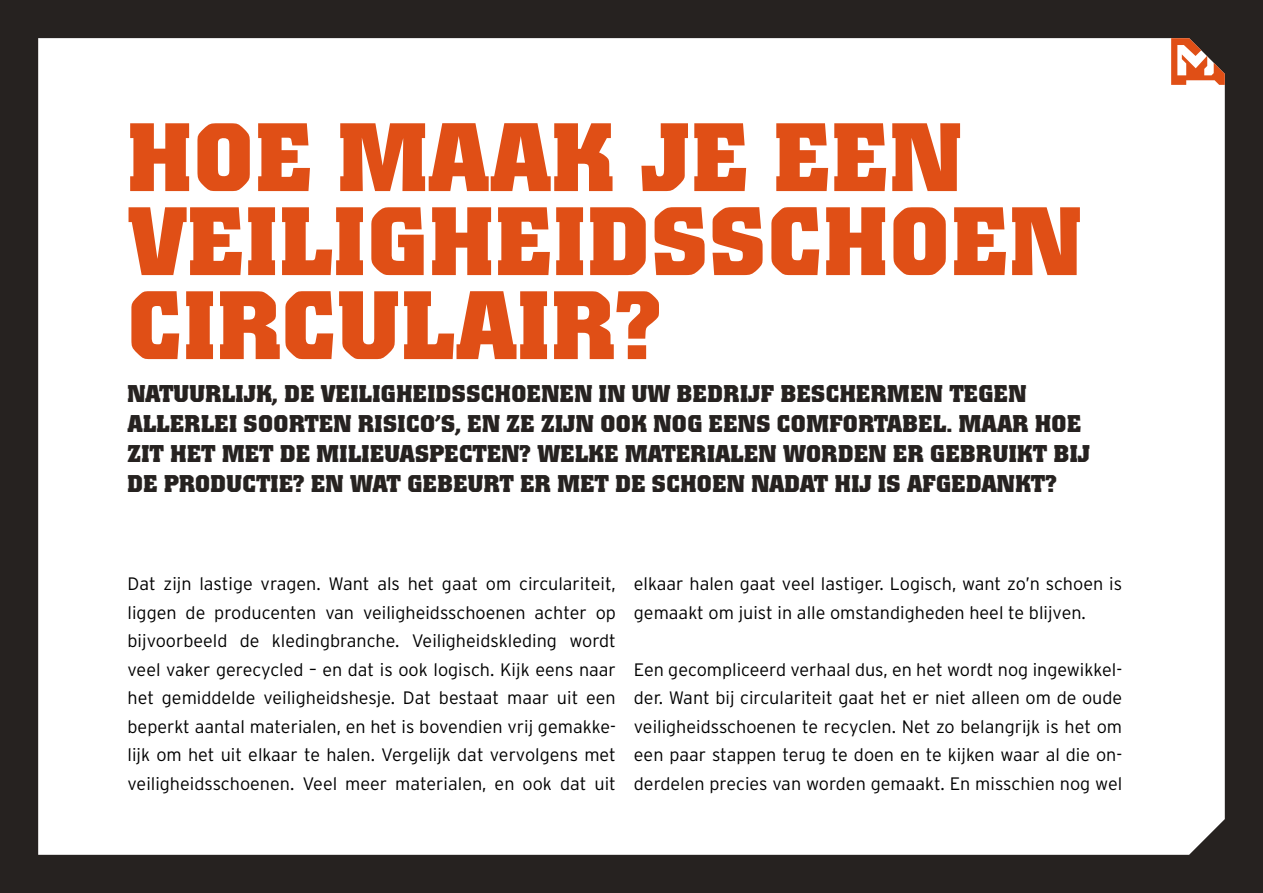
<style>
.page{position:relative;width:1263px;height:893px;background:#fff}
.page>*{position:absolute;margin:0;border:0;box-sizing:border-box;transform-origin:0 0}
.t1{font:700 96px/84px "Colossalis";letter-spacing:.02em;color:#e04f16}
.t2{font:700 24px/30px "Colossalis";letter-spacing:.02em;color:#262220}
.t3{font:300 18px/28.5px "Interstate";color:#000;text-align:justify}
</style>
<div class="page">
<div style="left:0;top:0;width:1262px;height:892px;background:#262220"></div>
<div style="left:38px;top:38px;width:1187px;height:817px;background:#fff"></div>
<svg style="left:1171px;top:38px;width:54px;height:47px"></svg>
<h1 class="t1" style="left:128px;top:116px;width:955px">HOE MAAK JE EEN<br>VEILIGHEIDSSCHOEN<br>CIRCULAIR?</h1>
<p class="t2" style="left:128px;top:379px;width:964px">NATUURLIJK, DE VEILIGHEIDSSCHOENEN IN UW BEDRIJF BESCHERMEN TEGEN ALLERLEI SOORTEN RISICO’S, EN ZE ZIJN OOK NOG EENS COMFORTABEL. MAAR HOE ZIT HET MET DE MILIEUASPECTEN? WELKE MATERIALEN WORDEN ER GEBRUIKT BIJ DE PRODUCTIE? EN WAT GEBEURT ER MET DE SCHOEN NADAT HIJ IS AFGEDANKT?</p>
<p class="t3" style="left:128px;top:570px;width:490px">Dat zijn lastige vragen. Want als het gaat om circulariteit, liggen de producenten van veiligheidsschoenen achter op bijvoorbeeld de kledingbranche. Veiligheidskleding wordt veel vaker gerecycled – en dat is ook logisch. Kijk eens naar het gemiddelde veiligheidshesje. Dat bestaat maar uit een beperkt aantal materialen, en het is bovendien vrij gemakke&shy;lijk om het uit elkaar te halen. Vergelijk dat vervolgens met veiligheidsschoenen. Veel meer materialen, en ook dat uit</p>
<p class="t3" style="left:634px;top:570px;width:490px">elkaar halen gaat veel lastiger. Logisch, want zo’n schoen is gemaakt om juist in alle omstandigheden heel te blijven.</p>
<p class="t3" style="left:634px;top:655px;width:490px">Een gecompliceerd verhaal dus, en het wordt nog ingewikkel&shy;der. Want bij circulariteit gaat het er niet alleen om de oude veiligheidsschoenen te recyclen. Net zo belangrijk is het om een paar stappen terug te doen en te kijken waar al die on&shy;derdelen precies van worden gemaakt. En misschien nog wel</p>
</div>
